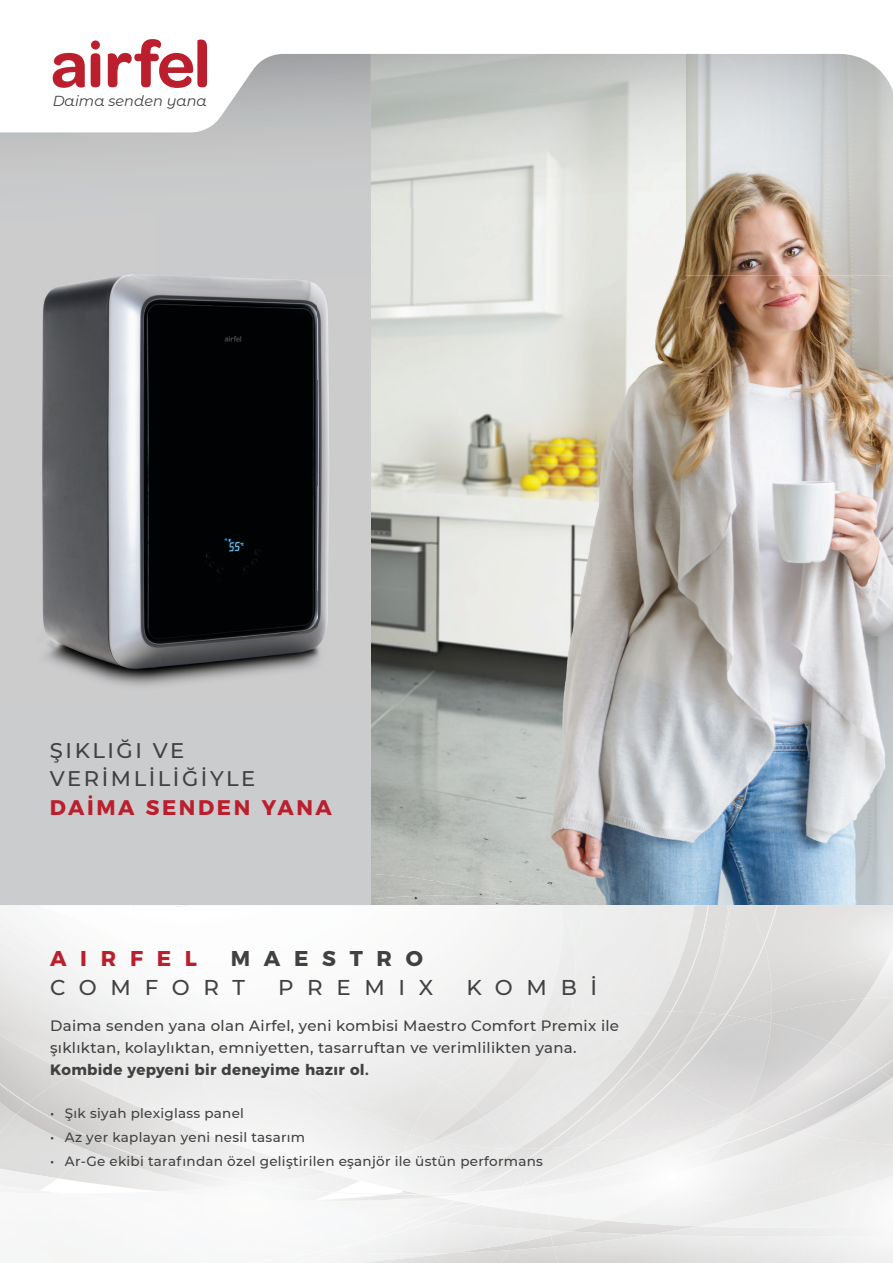
<style>
.page{position:relative;width:893px;height:1263px;background:#fff}
.page>*{position:absolute;margin:0;border:0;box-sizing:border-box;transform-origin:0 0}
.t1{font:500 21.45px "Montserrat";letter-spacing:.64em;color:#414142}
.t2{font:700 21.45px "Montserrat";letter-spacing:.64em;color:#414142}
.t3{font:700 21.45px "Montserrat";letter-spacing:.64em;color:#bb1f2e}
.t4{font:500 21.15px/28.7px "Montserrat";letter-spacing:.12em;color:#414142}
.t5{font:700 21.15px "Montserrat";letter-spacing:.12em;color:#bb1f2e}
.t6{font:500 15px/22.2px "Montserrat";letter-spacing:.02em;color:#414142}
.t7{font:700 15px "Montserrat";letter-spacing:.02em;color:#414142}
.t8{font:italic 14.55px "Montserrat Alternates";color:#414142}
.t9{font:500 13.5px "Montserrat";letter-spacing:.02em;color:#414142}
</style>
<div class="page">
<img style="left:371px;top:275px;width:522px;height:630px">
<img style="left:371px;top:874px;width:141px;height:22px">
<img style="left:527px;top:900px;width:21px;height:5px">
<img style="left:371px;top:896px;width:156px;height:9px">
<div style="left:0;top:0;width:371px;height:906px;background:#cbcccd"></div>
<img style="left:371px;top:132px;width:313px;height:97px">
<img style="left:684px;top:132px;width:209px;height:143px">
<img style="left:430px;top:229px;width:254px;height:46px">
<div style="left:0;top:132px;width:288px;height:14px;background:#c2c2c3"></div>
<img style="left:40px;top:1191px;width:12px;height:2px">
<img style="left:0;top:1104px;width:16px;height:10px">
<img style="left:16px;top:1075px;width:98px;height:75px">
<div style="left:0;top:1114px;width:87px;height:64px;background:#dededd"></div>
<img style="left:16px;top:1114px;width:12px;height:15px">
<img style="left:0;top:1169px;width:58px;height:21px">
<img style="left:0;top:1185px;width:40px;height:8px">
<img style="left:214px;top:1185px;width:11px;height:2px">
<img style="left:0;top:1192px;width:36px;height:1px">
<img style="left:114px;top:1038px;width:73px;height:101px">
<img style="left:71px;top:1056px;width:45px;height:40px">
<img style="left:315px;top:1192px;width:19px;height:1px">
<img style="left:342px;top:1202px;width:25px;height:4px">
<img style="left:379px;top:1208px;width:19px;height:7px">
<img style="left:254px;top:1208px;width:125px;height:37px">
<svg style="left:298px;top:1200px;width:44px;height:7px"></svg>
<img style="left:315px;top:1193px;width:71px;height:8px">
<img style="left:367px;top:1199px;width:19px;height:4px">
<img style="left:324px;top:1200px;width:62px;height:2px">
<img style="left:342px;top:1200px;width:44px;height:1px">
<img style="left:136px;top:920px;width:396px;height:165px">
<img style="left:156px;top:962px;width:90px;height:76px">
<div style="left:410px;top:1034px;width:37px;height:51px;background:#edecec"></div>
<div style="left:187px;top:1034px;width:223px;height:138px;background:#eff0ef"></div>
<svg style="left:0;top:905px;width:562px;height:15px"></svg>
<div style="left:562px;top:905px;width:18px;height:112px;background:#ededec"></div>
<img style="left:327px;top:1152px;width:74px;height:29px">
<img style="left:360px;top:1158px;width:41px;height:30px">
<svg style="left:889px;top:947px;width:4px;height:8px"></svg>
<div style="left:709px;top:905px;width:63px;height:107px;background:#dfdddd"></div>
<div style="left:580px;top:905px;width:91px;height:112px;background:#ececeb"></div>
<img style="left:434px;top:1253px;width:74px;height:10px">
<img style="left:414px;top:1221px;width:104px;height:32px">
<svg style="left:432px;top:1253px;width:19px;height:2px"></svg>
<img style="left:513px;top:1197px;width:9px;height:2px">
<img style="left:553px;top:1235px;width:340px;height:28px">
<img style="left:549px;top:1220px;width:57px;height:11px">
<img style="left:550px;top:1230px;width:18px;height:5px">
<div style="left:549px;top:1188px;width:106px;height:32px;background:#f5f6f6"></div>
<img style="left:551px;top:1185px;width:59px;height:9px">
<img style="left:435px;top:1202px;width:9px;height:2px">
<img style="left:435px;top:1200px;width:9px;height:2px">
<img style="left:511px;top:1153px;width:5px;height:9px">
<img style="left:447px;top:1035px;width:28px;height:50px">
<img style="left:475px;top:1025px;width:10px;height:81px">
<img style="left:404px;top:1134px;width:28px;height:7px">
<svg style="left:423px;top:1140px;width:12px;height:1px"></svg>
<div style="left:485px;top:1017px;width:146px;height:132px;background:#e9e8e7"></div>
<svg style="left:511px;top:1149px;width:6px;height:4px"></svg>
<img style="left:435px;top:1116px;width:74px;height:25px">
<div style="left:401px;top:1141px;width:110px;height:49px;background:#ececeb"></div>
<img style="left:408px;top:1182px;width:51px;height:8px">
<img style="left:409px;top:1182px;width:49px;height:9px">
<img style="left:631px;top:1049px;width:9px;height:8px">
<img style="left:604px;top:1012px;width:36px;height:37px">
<img style="left:517px;top:1147px;width:36px;height:19px">
<img style="left:473px;top:1167px;width:48px;height:25px">
<img style="left:640px;top:1012px;width:48px;height:51px">
<img style="left:690px;top:1012px;width:32px;height:2px">
<img style="left:534px;top:1186px;width:19px;height:2px">
<img style="left:456px;top:1189px;width:57px;height:12px">
<div style="left:772px;top:956px;width:92px;height:42px;background:#dcdbd9"></div>
<img style="left:864px;top:955px;width:29px;height:42px">
<img style="left:727px;top:991px;width:45px;height:24px">
<img style="left:891px;top:1069px;width:2px;height:8px">
<img style="left:830px;top:997px;width:63px;height:52px">
<img style="left:751px;top:1013px;width:21px;height:10px">
<img style="left:612px;top:1185px;width:91px;height:15px">
<img style="left:743px;top:1145px;width:55px;height:20px">
<img style="left:752px;top:1132px;width:47px;height:18px">
<img style="left:600px;top:1177px;width:123px;height:8px">
<img style="left:774px;top:1069px;width:117px;height:63px">
<img style="left:798px;top:1078px;width:95px;height:54px">
<img style="left:595px;top:1148px;width:148px;height:28px">
<div style="left:672px;top:1114px;width:71px;height:46px;background:#ebeae9"></div>
<img style="left:771px;top:1023px;width:59px;height:19px">
<img style="left:747px;top:1042px;width:98px;height:74px">
<img style="left:672px;top:1018px;width:99px;height:96px">
<svg style="left:738px;top:1108px;width:9px;height:9px"></svg>
<img style="left:682px;top:1014px;width:44px;height:31px">
<img style="left:640px;top:1073px;width:20px;height:7px">
<img style="left:648px;top:1057px;width:11px;height:15px">
<img style="left:659px;top:1057px;width:1px;height:16px">
<img style="left:660px;top:1057px;width:11px;height:23px">
<img style="left:355px;top:1221px;width:56px;height:6px">
<img style="left:430px;top:1208px;width:3px;height:5px">
<svg style="left:410px;top:1219px;width:7px;height:3px"></svg>
<svg style="left:444px;top:1200px;width:14px;height:4px"></svg>
<img style="left:455px;top:1194px;width:10px;height:7px">
<img style="left:671px;top:905px;width:38px;height:107px">
<img style="left:542px;top:1057px;width:98px;height:91px">
<img style="left:519px;top:1148px;width:25px;height:16px">
<img style="left:471px;top:1168px;width:43px;height:22px">
<svg style="left:510px;top:1162px;width:13px;height:8px"></svg>
<img style="left:640px;top:1012px;width:32px;height:45px">
<img style="left:95px;top:1139px;width:149px;height:43px">
<img style="left:0;top:1083px;width:28px;height:21px">
<img style="left:28px;top:1104px;width:67px;height:36px">
<img style="left:334px;top:1192px;width:52px;height:2px">
<img style="left:435px;top:1191px;width:30px;height:3px">
<svg style="left:386px;top:1190px;width:49px;height:18px"></svg>
<img style="left:534px;top:1186px;width:18px;height:1px">
<img style="left:879px;top:1059px;width:14px;height:10px">
<img style="left:723px;top:1125px;width:51px;height:20px">
<img style="left:600px;top:1144px;width:124px;height:33px">
<img style="left:773px;top:1069px;width:107px;height:57px">
<div style="left:318px;top:1227px;width:96px;height:24px;background:#f5f6f6"></div>
<img style="left:414px;top:1221px;width:20px;height:7px">
<svg style="left:515px;top:1185px;width:19px;height:5px"></svg>
<svg style="left:465px;top:1190px;width:35px;height:15px"></svg>
<img style="left:496px;top:1187px;width:24px;height:10px">
<img style="left:557px;top:1147px;width:32px;height:20px">
<img style="left:764px;top:905px;width:13px;height:39px">
<div style="left:728px;top:943px;width:36px;height:68px;background:#dcdbda"></div>
<svg style="left:722px;top:1010px;width:8px;height:5px"></svg>
<img style="left:714px;top:1015px;width:13px;height:16px">
<img style="left:594px;top:1080px;width:78px;height:64px">
<svg style="left:589px;top:1143px;width:7px;height:5px"></svg>
<div style="left:671px;top:1030px;width:45px;height:51px;background:#d6d4d3"></div>
<img style="left:42px;top:209px;width:388px;height:489px">
<svg style="left:0;top:0;width:893px;height:132px"></svg>
<svg style="left:53px;top:53px;width:32px;height:35px"></svg>
<svg style="left:91px;top:53px;width:9px;height:34px"></svg>
<svg style="left:108px;top:39px;width:99px;height:49px;background:#df989f"></svg>
<div style="left:91px;top:41px;width:9px;height:9px;background:#bb1f2e;border-radius:50%"></div>
<p class="t8" style="left:53px;top:91px;width:156px">Daima senden yana</p>
<h2 class="t4" style="left:50px;top:735px;width:207px">ŞIKLIĞI VE<br>VERİMLİLİĞİYLE</h2>
<h2 class="t5" style="left:50px;top:790px;width:284px">DAİMA SENDEN YANA</h2>
<h1 class="t3" style="left:50px;top:941px;width:148px">AIRFEL</h1>
<h1 class="t2" style="left:231px;top:941px;width:194px">MAESTRO</h1>
<h1 class="t1" style="left:50px;top:972px;width:196px">COMFORT</h1>
<h1 class="t1" style="left:278px;top:972px;width:157px">PREMIX</h1>
<h1 class="t1" style="left:466px;top:972px;width:132px">KOMBİ</h1>
<p class="t6" style="left:50px;top:1013px;width:571px">Daima senden yana olan Airfel, yeni kombisi Maestro Comfort Premix ile şıklıktan, kolaylıktan, emniyetten, tasarruftan ve verimlilikten yana.</p>
<p class="t7" style="left:50px;top:1057px;width:320px">Kombide yepyeni bir deneyime hazır ol.</p>
<p class="t9" style="left:50px;top:1104px;width:196px">• Şık siyah plexiglass panel</p>
<p class="t9" style="left:50px;top:1128px;width:257px">• Az yer kaplayan yeni nesil tasarım</p>
<p class="t9" style="left:50px;top:1152px;width:494px">• Ar-Ge ekibi tarafından özel geliştirilen eşanjör ile üstün performans</p>
</div>
